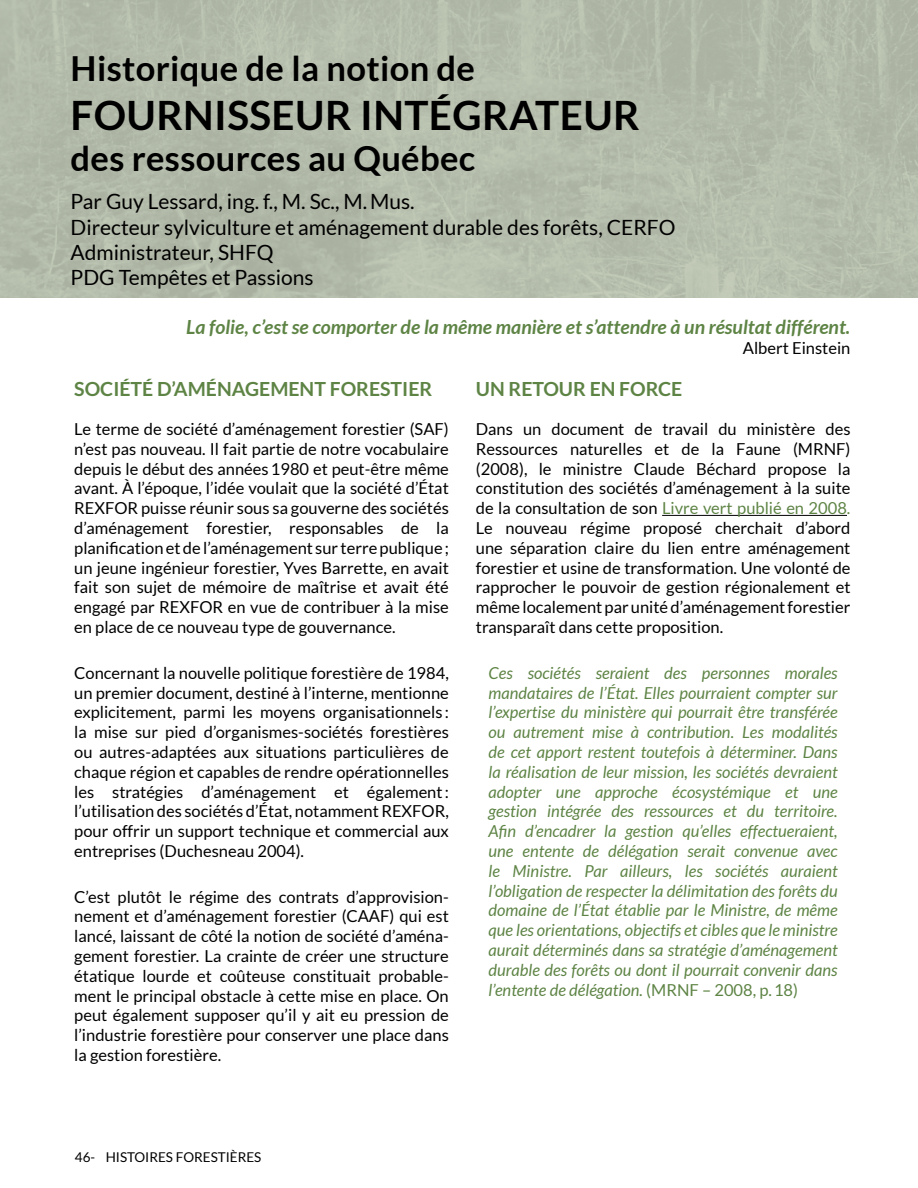
<style>
.page{position:relative;width:918px;height:1188px;background:#fff}
.page>*{position:absolute;margin:0;border:0;box-sizing:border-box;transform-origin:0 0}
.t1{font:700 40.5px "Lato";letter-spacing:.01em;color:#000}
.t2{font:700 34.5px "Lato";letter-spacing:.01em;color:#000}
.t3{font:21px/25.2px "Lato";color:#000}
.t4{font:italic 700 19.5px "Lato";color:#5e8445}
.t5{font:700 19.5px "Lato";color:#5e8445}
.t6{font:16.5px/19.8px "Lato";color:#000;text-align:justify}
.t7{font:italic 16.5px/19.8px "Lato";color:#5e8445;text-align:justify}
.t8{font:13.5px "Lato";color:#000}
.s1{color:#5e8445}
.s2{font-style:normal}
</style>
<div class="page">
<hr style="left:662px;top:515px;width:185px;height:1px;background:#000">
<h2 class="t2" style="left:71px;top:49px;width:406px">Historique de la notion de</h2>
<h1 class="t1" style="left:71px;top:92px;width:571px">FOURNISSEUR INTÉGRATEUR</h1>
<h2 class="t2" style="left:71px;top:139px;width:406px">des ressources au Québec</h2>
<p class="t3" style="left:71px;top:189px;width:607px">Par Guy Lessard, ing. f., M. Sc., M.Mus.<br>Directeur sylviculture et aménagement durable des forêts, CERFO Administrateur, SHFQ<br>PDG Tempêtes et Passions</p>
<p class="t4" style="left:186px;top:316px;width:666px">La folie, c’est se comporter de la même manière et s’attendre à un résultat différent.</p>
<p class="t6" style="left:743px;top:338px;width:109px">Albert Einstein</p>
<p class="t5" style="left:74px;top:377px;width:360px">SOCIÉTÉ D’AMÉNAGEMENT FORESTIER</p>
<p class="t6" style="left:74px;top:419px;width:376px">Le terme de société d’aménagement forestier (SAF) n’est pas nouveau. Il fait partie de notre vocabulaire depuis le début des années1980 et peut-être même avant. À l’époque, l’idée voulait que la société d’État REXFOR puisse réunir sous sa gouverne des sociétés d’aménagement forestier, responsables de la planification et de l’aménagement sur terre publique; un jeune ingénieur forestier, Yves Barrette, en avait fait son sujet de mémoire de maîtrise et avait été engagé par REXFOR en vue de contribuer à la mise en place de ce nouveau type de gouvernance.</p>
<p class="t6" style="left:74px;top:663px;width:376px">Concernant la nouvelle politique forestière de 1984, un premier document, destiné à l’interne, mentionne explicitement, parmi les moyens organisationnels : la mise sur pied d’organismes-sociétés forestières ou autres-adaptées aux situations particulières de chaque région et capables de rendre opérationnelles les stratégies d’aménagement et également: l’utilisation des sociétés d’État, notamment REXFOR, pour offrir un support technique et commercial aux entreprises (Duchesneau 2004).</p>
<p class="t6" style="left:74px;top:887px;width:376px">C’est plutôt le régime des contrats d’approvision&shy;nement et d’aménagement forestier (CAAF) qui est lancé, laissant de côté la notion de société d’aména&shy;gement forestier. La crainte de créer une structure étatique lourde et coûteuse constituait probable&shy;ment le principal obstacle à cette mise en place. On peut également supposer qu’il y ait eu pression de l’industrie forestière pour conserver une place dans la gestion forestière.</p>
<p class="t5" style="left:476px;top:377px;width:208px">UN RETOUR EN FORCE</p>
<p class="t6" style="left:476px;top:419px;width:376px">Dans un document de travail du ministère des Ressources naturelles et de la Faune (MRNF) (2008), le ministre Claude Béchard propose la constitution des sociétés d’aménagement à la suite de la consultation de son <span class="s1">Livre vert publié en 2008.<br></span>Le nouveau régime proposé cherchait d’abord une séparation claire du lien entre aménagement forestier et usine de transformation. Une volonté de rapprocher le pouvoir de gestion régionalement et même localement par unité d’aménagement forestier transparaît dans cette proposition.</p>
<p class="t7" style="left:489px;top:663px;width:351px">Ces sociétés seraient des personnes morales mandataires de l’État. Elles pourraient compter sur l’expertise du ministère qui pourrait être transférée ou autrement mise à contribution. Les modalités de cet apport restent toutefois à déterminer. Dans la réalisation de leur mission, les sociétés devraient adopter une approche écosystémique et une gestion intégrée des ressources et du territoire.<br>Afin d’encadrer la gestion qu’elles effectueraient, une entente de délégation serait convenue avec le Ministre. Par ailleurs, les sociétés auraient l’obligation de respecter la délimitation des forêts du domaine de l’État établie par le Ministre, de même que les orientations, objectifs et cibles que le ministre aurait déterminés dans sa stratégie d’aménagement durable des forêts ou dont il pourrait convenir dans l’entente de délégation. <span class="s2">(MRNF – 2008, p.18)</span></p>
<p class="t8" style="left:75px;top:1149px;width:188px">46- HISTOIRES FORESTIÈRES</p>
</div>
